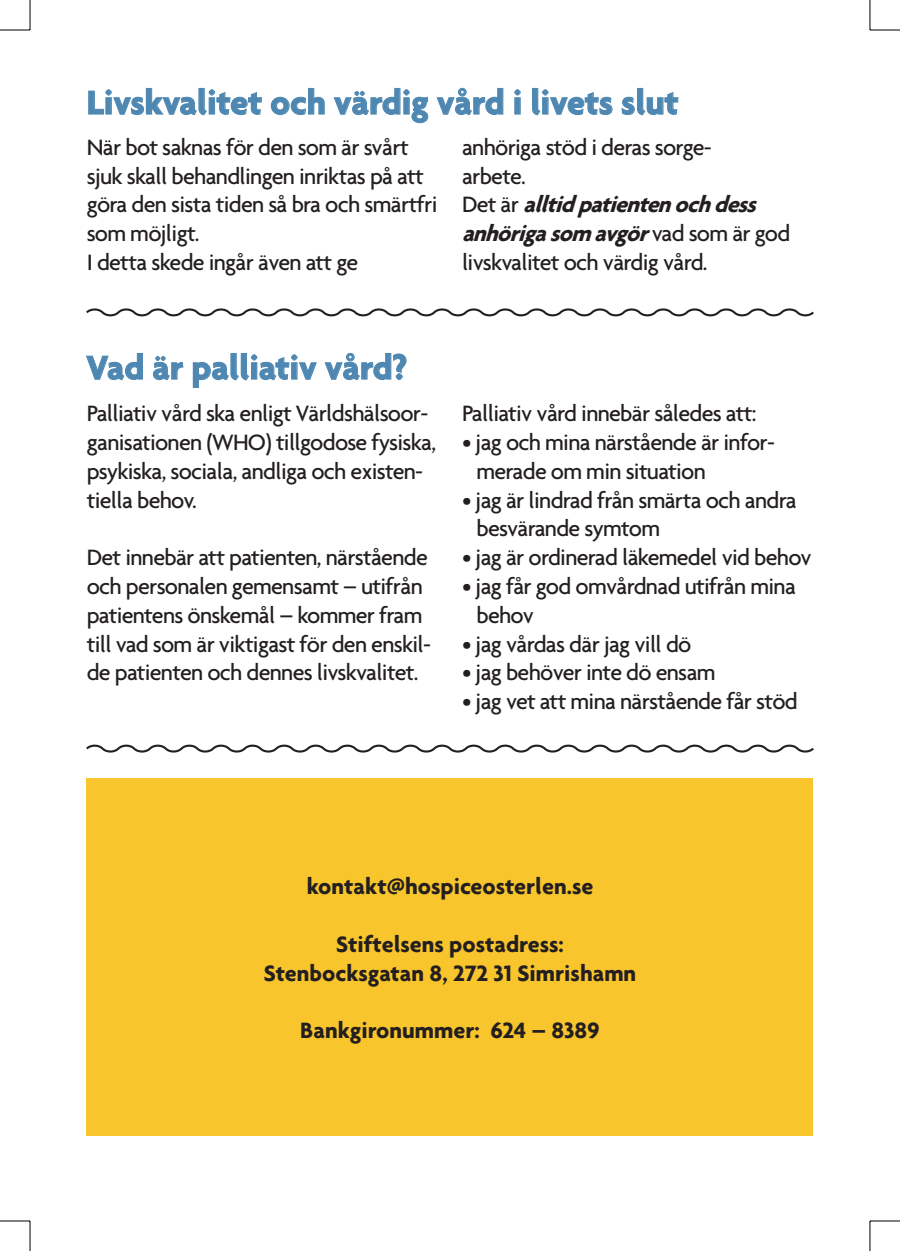
<style>
.page{position:relative;width:900px;height:1251px;background:#fff}
.page>*{position:absolute;margin:0;border:0;box-sizing:border-box;transform-origin:0 0}
.t1{font:700 36px "Agenda";color:#4e88b2}
.t2{font:500 24px/28.8px "Agenda";letter-spacing:-.03em;color:#231f20}
.t3{font:700 24px/28.8px "Agenda";color:#231f20;text-align:center}
.t4{font:500 20px "Avenir LT Std";color:#231f20}
.s1{font-weight:700;font-style:italic}
</style>
<div class="page">
<svg style="left:88px;top:90px;width:16px;height:25px"></svg>
<div style="left:105px;top:89px;width:7px;height:7px;border:1px solid #4e88b2;border-radius:50%"></div>
<div style="left:105px;top:97px;width:7px;height:18px;border:1px solid #4e88b2"></div>
<svg style="left:113px;top:88px;width:94px;height:28px"></svg>
<div style="left:208px;top:89px;width:7px;height:7px;border:1px solid #4e88b2;border-radius:50%"></div>
<div style="left:209px;top:97px;width:6px;height:18px;border:1px solid #4e88b2"></div>
<svg style="left:216px;top:92px;width:46px;height:24px"></svg>
<svg style="left:270px;top:88px;width:55px;height:28px"></svg>
<svg style="left:333px;top:88px;width:68px;height:28px"></svg>
<div style="left:403px;top:89px;width:6px;height:7px;border:1px solid #4e88b2;border-radius:50%"></div>
<svg style="left:411px;top:96px;width:17px;height:28px"></svg>
<svg style="left:436px;top:87px;width:67px;height:29px"></svg>
<div style="left:514px;top:89px;width:6px;height:7px;border:1px solid #4e88b2;border-radius:50%"></div>
<svg style="left:532px;top:88px;width:9px;height:28px"></svg>
<div style="left:542px;top:89px;width:6px;height:7px;border:1px solid #4e88b2;border-radius:50%"></div>
<div style="left:542px;top:97px;width:6px;height:18px;border:1px solid #4e88b2"></div>
<svg style="left:550px;top:92px;width:62px;height:24px"></svg>
<svg style="left:621px;top:88px;width:57px;height:28px"></svg>
<svg style="left:86px;top:353px;width:57px;height:28px"></svg>
<svg style="left:153px;top:356px;width:31px;height:25px"></svg>
<svg style="left:192px;top:353px;width:57px;height:35px"></svg>
<div style="left:251px;top:354px;width:6px;height:7px;border:1px solid #4e88b2;border-radius:50%"></div>
<div style="left:251px;top:362px;width:6px;height:18px;border:1px solid #4e88b2"></div>
<svg style="left:259px;top:357px;width:31px;height:24px"></svg>
<div style="left:291px;top:354px;width:6px;height:7px;border:1px solid #4e88b2;border-radius:50%"></div>
<div style="left:291px;top:362px;width:6px;height:18px;border:1px solid #4e88b2"></div>
<svg style="left:299px;top:362px;width:18px;height:18px"></svg>
<svg style="left:324px;top:352px;width:83px;height:29px"></svg>
<svg style="left:86px;top:308px;width:728px;height:9px"></svg>
<svg style="left:86px;top:744px;width:728px;height:9px"></svg>
<div style="left:87px;top:778px;width:725px;height:358px;background:#f9c52c"></div>
<hr style="left:0;top:30px;width:30px;height:1px;background:#000">
<hr style="left:869px;top:30px;width:30px;height:1px;background:#000">
<hr style="left:0;top:1220px;width:30px;height:1px;background:#000">
<hr style="left:869px;top:1220px;width:30px;height:1px;background:#000">
<hr style="left:30px;top:0;width:1px;height:30px;background:#000">
<hr style="left:30px;top:1221px;width:1px;height:30px;background:#000">
<hr style="left:869px;top:0;width:1px;height:30px;background:#000">
<hr style="left:869px;top:1221px;width:1px;height:30px;background:#000">
<h1 class="t1" style="left:87px;top:80px;width:593px">Livskvalitet och värdig vård i livets slut</h1>
<p class="t2" style="left:87px;top:132px;width:352px">När bot saknas för den som är svårt sjuk skall behandlingen inriktas på att göra den sista tiden så bra och smärtfri som möjligt.<br>I detta skede ingår även att ge</p>
<p class="t2" style="left:462px;top:132px;width:330px">anhöriga stöd i deras sorge-<br>arbete.<br>D e t ä r <span class="s1">alltidpatientenochdess anhörigasom avgör</span>v a d s o m ä r g o d livskvalitet och värdig vård.</p>
<h1 class="t1" style="left:87px;top:345px;width:322px">Vad är palliativ vård?</h1>
<p class="t2" style="left:87px;top:398px;width:350px">Palliativ vård ska enligt Världshälsoor&shy;ganisationen (WHO) tillgodose fysiska, psykiska, sociala, andliga och existen&shy;tiella behov.</p>
<p class="t2" style="left:87px;top:542px;width:345px">Det innebär att patienten, närstående och personalen gemensamt – utifrån patientens önskemål – kommer fram till vad som är viktigast för den enskil&shy;de patienten och dennes livskvalitet.</p>
<p class="t2" style="left:462px;top:398px;width:296px">Palliativ vård innebär således att:</p>
<p class="t2" style="left:476px;top:427px;width:300px;text-indent:-14px">• jag och mina närstående är infor&shy;merade om min situation</p>
<p class="t2" style="left:476px;top:485px;width:321px;text-indent:-14px">• jag är lindrad från smärta och andra besvärande symtom</p>
<p class="t2" style="left:462px;top:542px;width:351px">• jag är ordinerad läkemedel vid behov</p>
<p class="t2" style="left:476px;top:571px;width:321px;text-indent:-14px">• jag får god omvårdnad utifrån mina behov</p>
<p class="t2" style="left:462px;top:629px;width:231px">• jag vårdas där jag vill dö</p>
<p class="t2" style="left:462px;top:657px;width:255px">• jag behöver inte dö ensam</p>
<p class="t2" style="left:462px;top:686px;width:337px">• jag vet att mina närstående får stöd</p>
<p class="t3" style="left:306px;top:871px;width:288px">kontakt@hospiceosterlen.se</p>
<p class="t3" style="left:263px;top:929px;width:374px">Stiftelsens postadress:<br>Stenbocksgatan 8, 272 31 Simrishamn</p>
<p class="t3" style="left:300px;top:1015px;width:301px">Bankgironummer: 624 – 8389</p>
<p class="t4" style="left:408px;top:928px;width:220px">www.hospiceosterlen.se</p>
</div>
